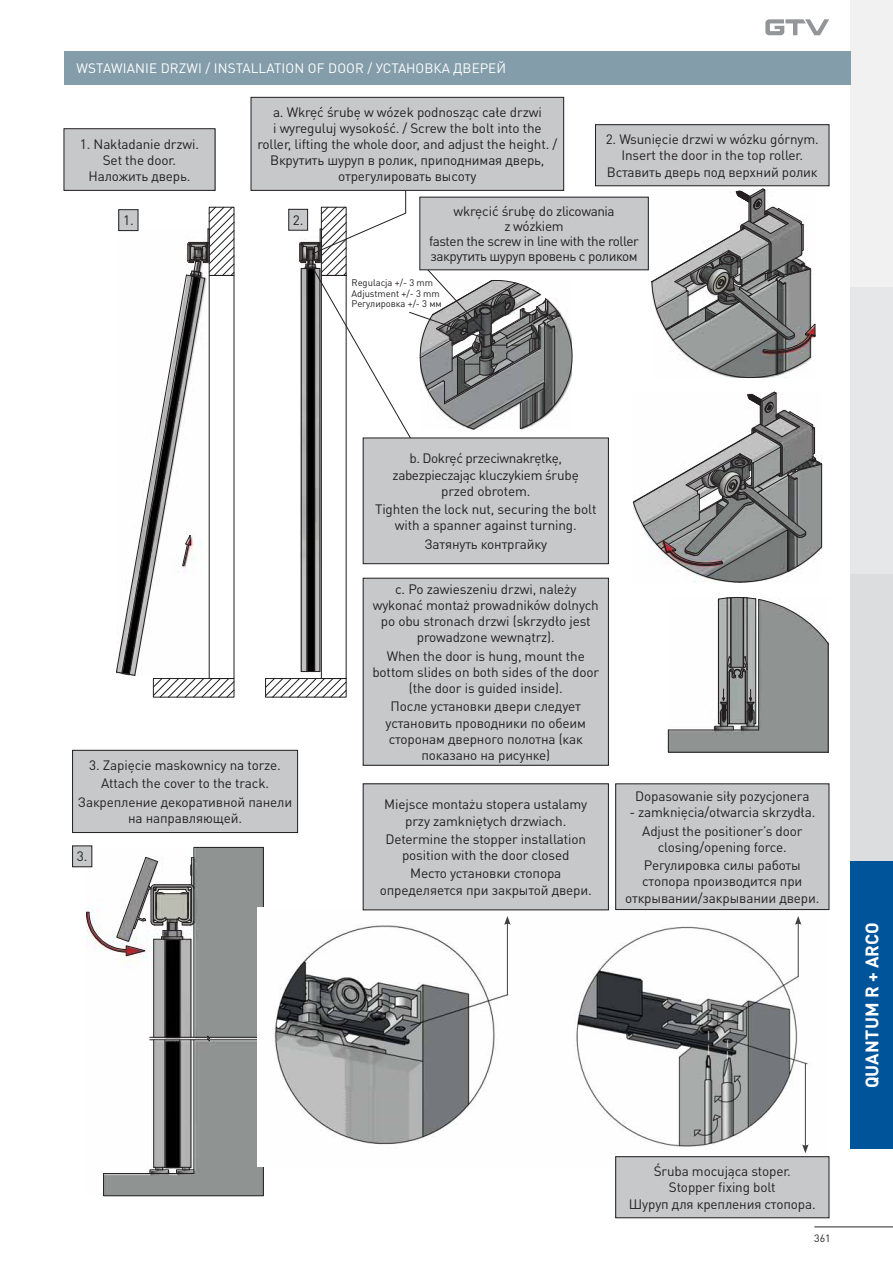
<style>
.page{position:relative;width:893px;height:1263px;background:#fff}
.page>*{position:absolute;margin:0;border:0;box-sizing:border-box;transform-origin:0 0}
.t1{font:700 18px "DIN Pro";letter-spacing:.01em;color:#fff}
.t2{font:13.5px/16.2px "DIN Pro";letter-spacing:-.01em;color:#231f20;text-align:center}
.t3{font:13.5px/15px "DIN Pro";letter-spacing:-.03em;color:#231f20;text-align:center}
.t4{font:13.5px "DIN Pro";letter-spacing:.005em;color:#fff}
.t5{font:10.5px "DIN Pro";color:#231f20}
.t6{font:9.45px/10.8px "DIN Pro";letter-spacing:-.005em;color:#231f20}
</style>
<div class="page">
<hr style="left:814px;top:1226px;width:79px;height:1px;background:#6d6e70">
<svg style="left:765px;top:19px;width:64px;height:16px"></svg>
<div style="left:850px;top:0;width:43px;height:287px;background:#f1f1f2"></div>
<div style="left:850px;top:287px;width:43px;height:287px;background:#e6e7e8"></div>
<div style="left:850px;top:574px;width:43px;height:288px;background:#dcddde"></div>
<div style="left:850px;top:862px;width:43px;height:287px;background:#00549a"></div>
<div style="left:64px;top:51px;width:786px;height:33px;background:#849daa"></div>
<svg style="left:652px;top:189px;width:163px;height:190px"></svg>
<svg style="left:633px;top:392px;width:189px;height:191px"></svg>
<hr style="left:828px;top:644px;width:1px;height:108px;background:#231f20">
<svg style="left:668px;top:597px;width:160px;height:155px"></svg>
<svg style="left:86px;top:847px;width:178px;height:349px"></svg>
<div style="left:73px;top:750px;width:225px;height:82px;background:#c6c8ca"></div>
<div style="left:72px;top:750px;width:226px;height:83px;border:1px solid #231f20"></div>
<div style="left:595px;top:125px;width:234px;height:61px;background:#c6c8ca"></div>
<div style="left:595px;top:125px;width:234px;height:61px;border:1px solid #231f20"></div>
<div style="left:64px;top:129px;width:151px;height:61px;background:#c6c8ca"></div>
<div style="left:64px;top:129px;width:151px;height:62px;border:1px solid #231f20"></div>
<img style="left:257px;top:907px;width:569px;height:260px">
<hr style="left:507px;top:922px;width:1px;height:73px;background:#404041">
<svg style="left:504px;top:916px;width:7px;height:9px"></svg>
<hr style="left:798px;top:922px;width:1px;height:55px;background:#404041">
<svg style="left:795px;top:916px;width:6px;height:9px"></svg>
<hr style="left:805px;top:1063px;width:1px;height:84px;background:#404041">
<svg style="left:802px;top:1144px;width:7px;height:9px"></svg>
<div style="left:363px;top:784px;width:245px;height:126px;background:#c6c8ca"></div>
<div style="left:363px;top:784px;width:246px;height:126px;border:1px solid #231f20"></div>
<div style="left:616px;top:784px;width:213px;height:125px;background:#c6c8ca"></div>
<div style="left:615px;top:784px;width:214px;height:126px;border:1px solid #231f20"></div>
<div style="left:616px;top:1157px;width:213px;height:61px;background:#c6c8ca"></div>
<div style="left:615px;top:1156px;width:214px;height:62px;border:1px solid #231f20"></div>
<div style="left:251px;top:97px;width:313px;height:93px;background:#c6c8ca"></div>
<div style="left:251px;top:97px;width:313px;height:94px;border:1px solid #231f20"></div>
<div style="left:420px;top:197px;width:228px;height:73px;background:#c6c8ca"></div>
<div style="left:420px;top:197px;width:228px;height:73px;border:1px solid #231f20"></div>
<div style="left:363px;top:578px;width:245px;height:187px;background:#c6c8ca"></div>
<div style="left:363px;top:578px;width:246px;height:187px;border:1px solid #231f20"></div>
<div style="left:363px;top:438px;width:245px;height:126px;background:#c6c8ca"></div>
<svg style="left:116px;top:191px;width:462px;height:506px"></svg>
<div style="left:73px;top:846px;width:19px;height:21px;background:#c6c8ca"></div>
<div style="left:72px;top:846px;width:20px;height:21px;border:1px solid #231f20"></div>
<p class="t4" style="left:77px;top:63px;width:431px">WSTAWIANIE DRZWI / INSTALLATION OF DOOR / УСТАНОВКА ДВЕРЕЙ</p>
<p class="t2" style="left:257px;top:105px;width:301px">a. Wkręć śrubę w wózek podnosząc całe drzwi<br>i wyreguluj wysokość. / Screw the bolt into the roller, lifting the whole door, and adjust the height. / Вкрутить шуруп в ролик, приподнимая дверь, отрегулировать высоту</p>
<p class="t3" style="left:429px;top:205px;width:211px">wkręcić śrubę do zlicowania<br>z wózkiem<br>fasten the screw in line with the roller закрутить шуруп вровень с роликом</p>
<p class="t2" style="left:606px;top:133px;width:215px">2. Wsunięcie drzwi w wózku górnym.<br>Insert the door in the top roller.<br>Вставить дверь под верхний ролик</p>
<p class="t2" style="left:80px;top:137px;width:121px">1. Nakładanie drzwi.<br>Set the door.<br>Наложить дверь.</p>
<p class="t2" style="left:123px;top:214px;width:12px">1.</p>
<p class="t2" style="left:293px;top:214px;width:12px">2.</p>
<p class="t6" style="left:351px;top:278px;width:92px">Regulacja +/- 3 mm<br>Adjustment +/- 3 mm<br>Регулировка +/- 3 мм</p>
<p class="t2" style="left:78px;top:758px;width:216px;line-height:18.3px">3. Zapięcie maskownicy na torze.<br>Attach the cover to the track.<br>Закрепление декоративной панели</p>
<p class="t2" style="left:128px;top:812px;width:115px">на направляющей.</p>
<p class="t2" style="left:77px;top:850px;width:12px">3.</p>
<p class="t3" style="left:393px;top:452px;width:188px;line-height:16.2px">b. Dokręć przeciwnakrętkę, zabezpieczając kluczykiem śrubę przed obrotem.</p>
<p class="t2" style="left:375px;top:503px;width:223px">Tighten the lock nut, securing the bolt with a spanner against turning.</p>
<p class="t2" style="left:424px;top:537px;width:124px">Затянуть контргайку</p>
<p class="t2" style="left:373px;top:582px;width:228px">c. Po zawieszeniu drzwi, należy wykonać montaż prowadników dolnych po obu stronach drzwi (skrzydło jest prowadzone wewnątrz).</p>
<p class="t2" style="left:372px;top:649px;width:228px">When the door is hung, mount the bottom slides on both sides of the door (the door is guided inside).</p>
<p class="t2" style="left:386px;top:700px;width:202px">После установки двери следует установить проводники по обеим сторонам дверного полотна (как показано на рисунке)</p>
<p class="t2" style="left:384px;top:798px;width:204px">Miejsce montażu stopera ustalamy przy zamkniętych drzwiach.</p>
<p class="t2" style="left:385px;top:832px;width:202px">Determine the stopper installation position with the door closed</p>
<p class="t2" style="left:380px;top:867px;width:214px">Место установки стопора определяется при закрытой двери.</p>
<p class="t2" style="left:635px;top:790px;width:176px">Dopasowanie siły pozycjonera</p>
<p class="t2" style="left:629px;top:805px;width:187px;line-height:18.3px">- zamknięcia/otwarcia skrzydła.<br>Adjust the positioner’s door</p>
<p class="t2" style="left:644px;top:839px;width:159px;line-height:18.3px">closing/opening force.<br>Регулировка силы работы</p>
<p class="t2" style="left:625px;top:875px;width:196px">стопора производится при открывании/закрывании двери.</p>
<p class="t2" style="left:629px;top:1165px;width:188px">Śruba mocująca stoper.<br>Stopper fixing bolt<br>Шуруп для крепления стопора.</p>
<p class="t5" style="left:814px;top:1234px;width:18px">361</p>
<h1 class="t1" style="left:866px;top:1088px;width:168px;rotate:-90deg">QUANTUM R + ARCO</h1>
</div>
